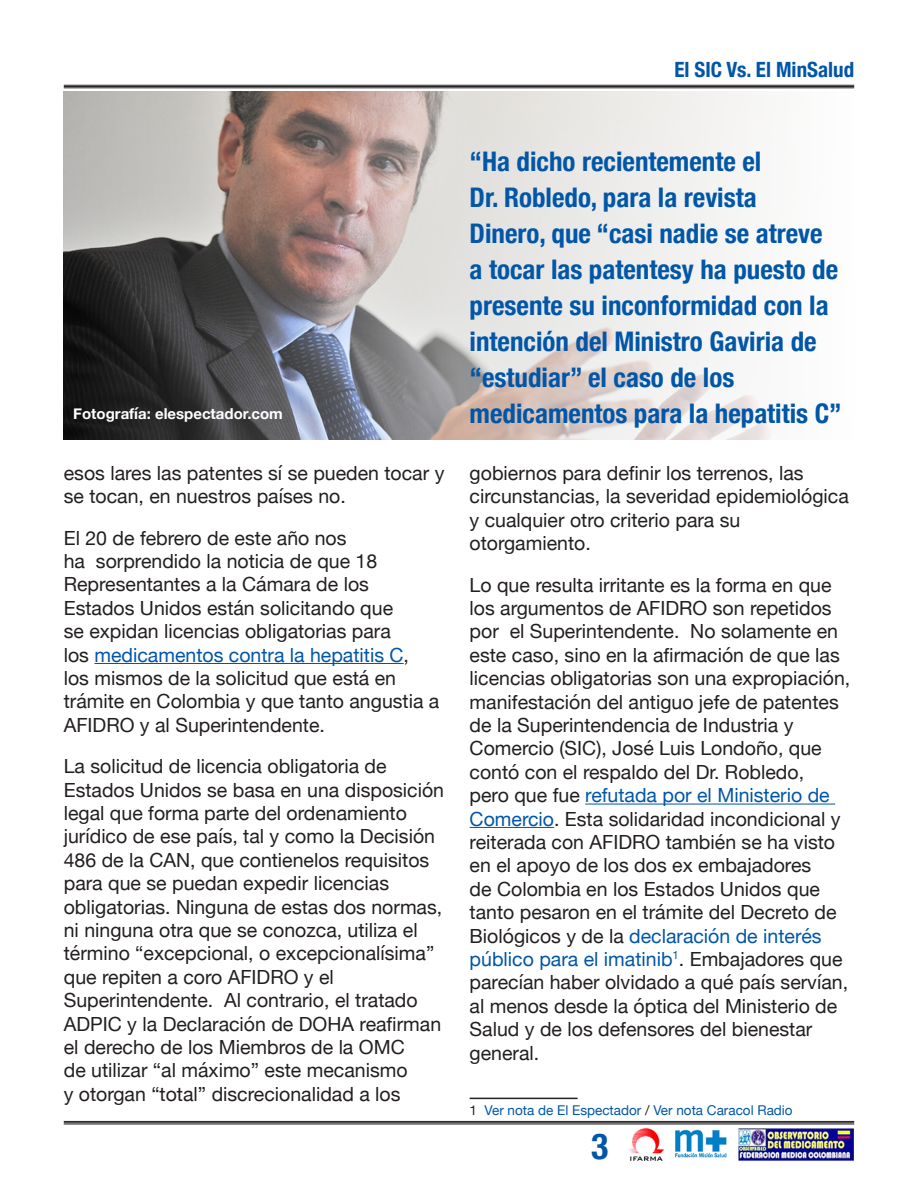
<style>
.page{position:relative;width:918px;height:1188px;background:#fff}
.page>*{position:absolute;margin:0;border:0;box-sizing:border-box;transform-origin:0 0}
.t1{font:700 condensed 36px "Helvetica Neue";color:#0156a8}
.t2{font:700 condensed 27px/36px "Helvetica Neue";color:#0156a8}
.t3{font:700 condensed 21px "Helvetica Neue";color:#0156a8}
.t4{font:19.5px/23.4px "Helvetica Neue";color:#231f20}
.t5{font:700 15px "Helvetica Neue";color:#fff}
.t6{font:13.5px "Helvetica Neue";color:#0156a8}
.s1{color:#0156a8}
.s2{color:#231f20}
</style>
<div class="page">
<hr style="left:64px;top:85px;width:790px;height:1px;background:#231f20">
<hr style="left:64px;top:86px;width:790px;height:1px;background:#231f20">
<hr style="left:64px;top:88px;width:790px;height:1px;background:#231f20">
<hr style="left:64px;top:1121px;width:790px;height:1px;background:#231f20">
<hr style="left:64px;top:1122px;width:790px;height:1px;background:#231f20">
<hr style="left:64px;top:1124px;width:790px;height:1px;background:#231f20">
<img style="left:628px;top:1129px;width:225px;height:31px">
<hr style="left:94px;top:663px;width:310px;height:1px;background:#0156a8">
<hr style="left:585px;top:804px;width:250px;height:1px;background:#0156a8">
<hr style="left:470px;top:827px;width:84px;height:1px;background:#0156a8">
<hr style="left:470px;top:1098px;width:108px;height:1px;background:#231f20">
<img style="left:64px;top:92px;width:707px;height:348px">
<p class="t3" style="left:674px;top:52px;width:181px">El SIC Vs. El MinSalud</p>
<p class="t2" style="left:470px;top:141px;width:370px">“Ha dicho recientemente el<br>Dr. Robledo, para la revista<br>Dinero, que “casi nadie se atreve a tocar las patentesy ha puesto de presente su inconformidad con la intención del Ministro Gaviria de “estudiar” el caso de los</p>
<p class="t5" style="left:73px;top:401px;width:211px">Fotografía: elespectador.com</p>
<p class="t2" style="left:470px;top:393px;width:374px">medicamentos para la hepatitis C”</p>
<p class="t4" style="left:64px;top:462px;width:382px">esos lares las patentes sí se pueden tocar y se tocan, en nuestros países no.</p>
<p class="t4" style="left:64px;top:527px;width:377px">El 20 de febrero de este año nos<br>ha sorprendido la noticia de que 18<br>Representantes a la Cámara de los Estados Unidos están solicitando que<br>se expidan licencias obligatorias para<br>los <span class="s1">medicamentos contra la hepatitis C</span>,<br>los mismos de la solicitud que está en trámite en Colombia y que tanto angustia a AFIDRO y al Superintendente.</p>
<p class="t4" style="left:64px;top:756px;width:382px">La solicitud de licencia obligatoria de Estados Unidos se basa en una disposición legal que forma parte del ordenamiento jurídico de ese país, tal y como la Decisión 486 de la CAN, que contienelos requisitos para que se puedan expedir licencias obligatorias. Ninguna de estas dos normas, ni ninguna otra que se conozca, utiliza el término “excepcional, o excepcionalísima” que repiten a coro AFIDRO y el Superintendente. Al contrario, el tratado ADPIC y la Declaración de DOHA reafirman el derecho de los Miembros de la OMC<br>de utilizar “al máximo” este mecanismo<br>y otorgan “total” discrecionalidad a los</p>
<p class="t4" style="left:470px;top:462px;width:381px">gobiernos para definir los terrenos, las circunstancias, la severidad epidemiológica y cualquier otro criterio para su otorgamiento.</p>
<p class="t4" style="left:470px;top:574px;width:382px">Lo que resulta irritante es la forma en que los argumentos de AFIDRO son repetidos por el Superintendente. No solamente en este caso, sino en la afirmación de que las licencias obligatorias son una expropiación, manifestación del antiguo jefe de patentes de la Superintendencia de Industria y Comercio (SIC), José Luis Londoño, que contó con el respaldo del Dr. Robledo,<br>pero que fue <span class="s1">refutada por el Ministerio de Comercio</span>. Esta solidaridad incondicional y reiterada con AFIDRO también se ha visto en el apoyo de los dos ex embajadores<br>de Colombia en los Estados Unidos que tanto pesaron en el trámite del Decreto de Biológicos y de la <span class="s1">declaración de interés público para el imatinib</span><sup>1</sup>. Embajadores que parecían haber olvidado a qué país servían, al menos desde la óptica del Ministerio de Salud y de los defensores del bienestar general.</p>
<p class="t6" style="left:470px;top:1100px;width:325px"><span class="s2">1</span> Ver nota de El Espectador <span class="s2">/</span> Ver nota Caracol Radio</p>
<p class="t1" style="left:591px;top:1116px;width:19px">3</p>
</div>
